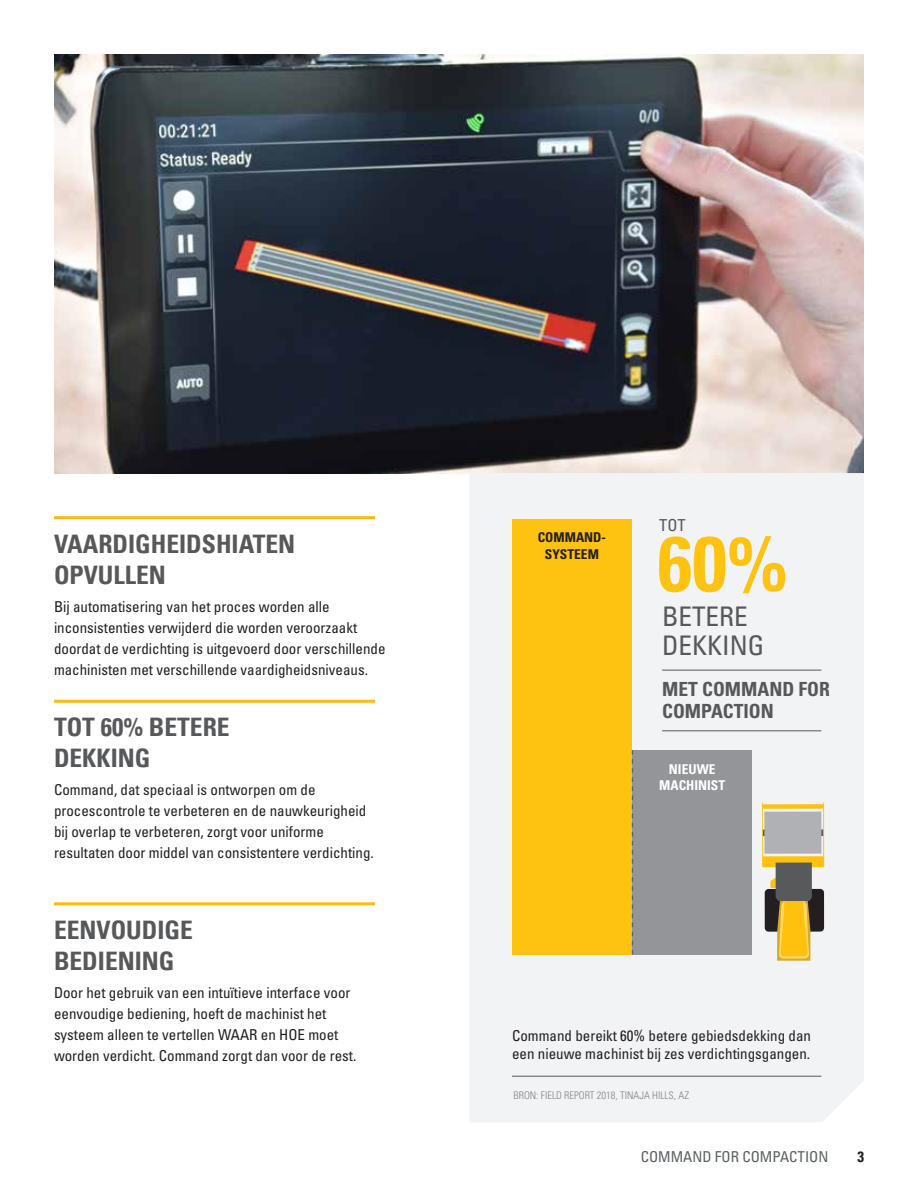
<style>
.page{position:relative;width:918px;height:1188px;background:#fff}
.page>*{position:absolute;margin:0;border:0;box-sizing:border-box;transform-origin:0 0}
.t1{font:700 condensed 78px "Univers LT Std";color:#fec210}
.t2{font:condensed 27px/28.5px "Univers LT Std";color:#57585a}
.t3{font:700 condensed 25.5px/30.6px "Univers LT";color:#57585a}
.t4{font:700 condensed 19.5px/22.5px "Univers LT Std";color:#57585a}
.t5{font:condensed 16.5px "Univers LT Std";color:#57585a}
.t6{font:condensed 15px/21px "Univers LT Std";color:#231f20}
.t7{font:condensed 15px "Univers LT Std";color:#5d6163}
.t8{font:700 condensed 15px "Univers LT";color:#231f20}
.t9{font:700 condensed 13.5px/16.2px "Univers LT Std";color:#231f20;text-align:center}
.t10{font:700 condensed 13.5px/16.2px "Univers LT Std";color:#fff;text-align:center}
.t11{font:300 condensed 10.5px "Univers LT Std";color:#808285}
</style>
<div class="page">
<img style="left:54px;top:54px;width:810px;height:419px">
<hr style="left:54px;top:516px;width:321px;height:3px;background:#fcba13">
<hr style="left:54px;top:700px;width:321px;height:3px;background:#fcba13">
<hr style="left:54px;top:902px;width:321px;height:3px;background:#fcba13">
<div style="left:469px;top:473px;width:395px;height:649px;background:#f2f3f4"></div>
<svg style="left:763px;top:829px;width:60px;height:7px"></svg>
<div style="left:764px;top:812px;width:57px;height:42px;background:#afb1b4"></div>
<div style="left:762px;top:804px;width:62px;height:5px;background:#ffc10e"></div>
<div style="left:763px;top:856px;width:61px;height:11px;background:#ffc10e"></div>
<hr style="left:762px;top:803px;width:1px;height:63px;background:#ffc10e">
<hr style="left:823px;top:802px;width:1px;height:64px;background:#ffc10e">
<div style="left:765px;top:889px;width:18px;height:43px;background:#231f20;border-radius:4px"></div>
<div style="left:805px;top:889px;width:19px;height:43px;background:#231f20;border-radius:4px"></div>
<svg style="left:770px;top:863px;width:42px;height:98px"></svg>
<div style="left:632px;top:750px;width:120px;height:204px;background:#939598"></div>
<div style="left:512px;top:519px;width:120px;height:435px;background:#fec210"></div>
<svg style="left:632px;top:750px;width:1px;height:204px"></svg>
<hr style="left:512px;top:1076px;width:309px;height:1px;background:#57585a">
<hr style="left:662px;top:670px;width:159px;height:1px;background:#57585a">
<hr style="left:662px;top:730px;width:159px;height:1px;background:#57585a">
<h3 class="t3" style="left:54px;top:529px;width:243px">VAARDIGHEIDSHIATEN<br>OPVULLEN</h3>
<p class="t6" style="left:54px;top:596px;width:333px">Bij automatisering van het proces worden alle inconsistenties verwijderd die worden veroorzaakt doordat de verdichting is uitgevoerd door verschillende machinisten met verschillende vaardigheidsniveaus.</p>
<h3 class="t3" style="left:54px;top:712px;width:177px">TOT 60% BETERE<br>DEKKING</h3>
<p class="t6" style="left:54px;top:779px;width:321px">Command, dat speciaal is ontworpen om de procescontrole te verbeteren en de nauwkeurigheid bij overlap te verbeteren, zorgt voor uniforme resultaten door middel van consistentere verdichting.</p>
<h3 class="t3" style="left:54px;top:915px;width:140px">EENVOUDIGE<br>BEDIENING</h3>
<p class="t6" style="left:54px;top:982px;width:304px">Door het gebruik van een intuïtieve interface voor eenvoudige bediening, hoeft de machinist het systeem alleen te vertellen WAAR en HOE moet worden verdicht. Command zorgt dan voor de rest.</p>
<p class="t9" style="left:538px;top:529px;width:70px">COMMAND-<br>SYSTEEM</p>
<p class="t5" style="left:659px;top:514px;width:28px">TOT</p>
<h1 class="t1" style="left:658px;top:516px;width:131px">60%</h1>
<h2 class="t2" style="left:662px;top:602px;width:104px">BETERE<br>DEKKING</h2>
<h3 class="t4" style="left:662px;top:677px;width:169px">MET COMMAND FOR<br>COMPACTION</h3>
<p class="t10" style="left:659px;top:761px;width:68px">NIEUWE<br>MACHINIST</p>
<p class="t6" style="left:512px;top:1027px;width:301px;line-height:18px">Command bereikt 60% betere gebiedsdekking dan een nieuwe machinist bij zes verdichtingsgangen.</p>
<p class="t11" style="left:514px;top:1089px;width:177px">BRON: FIELD REPORT 2018, TINAJA HILLS, AZ</p>
<p class="t7" style="left:641px;top:1147px;width:189px">COMMAND FOR COMPACTION</p>
<p class="t8" style="left:857px;top:1147px;width:8px">3</p>
</div>
